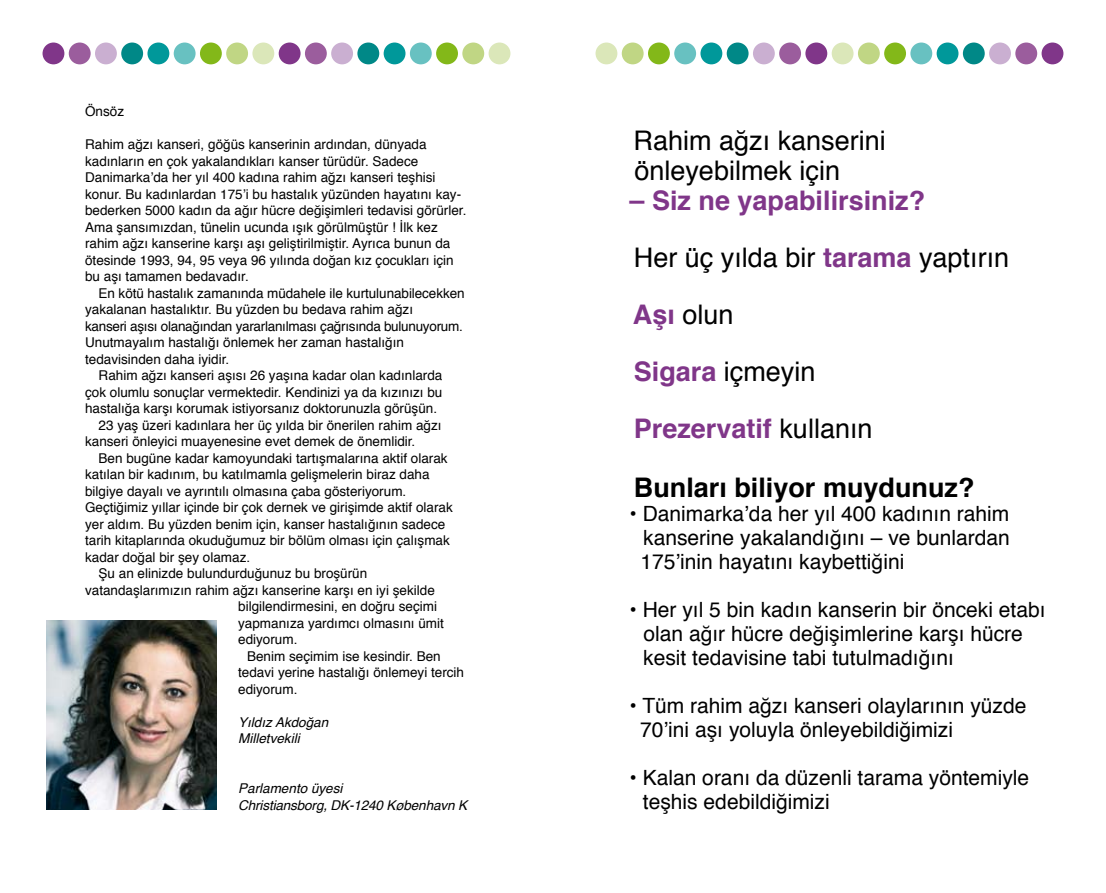
<style>
.page{position:relative;width:1106px;height:893px;background:#fff}
.page>*{position:absolute;margin:0;border:0;box-sizing:border-box;transform-origin:0 0}
.t1{font:700 27px/57.4px "Helvetica";color:#803689}
.t2{font:27px/30px "Helvetica";color:#000}
.t3{font:21px/24px "Helvetica";color:#000}
.t4{font:13.5px/16.5px "Helvetica";color:#000}
.t5{font:italic 13.5px/16.5px "Helvetica";color:#000}
.t6{font:13.5px "Helvetica";letter-spacing:-.02em;color:#000}
.s1{font-weight:400;color:#000}
.s2{color:#000}
</style>
<div class="page">
<div style="left:595px;top:43px;width:22px;height:21px;background:#dbe7b9;border-radius:50%"></div>
<div style="left:831px;top:43px;width:22px;height:21px;background:#dbe7b9;border-radius:50%"></div>
<div style="left:858px;top:43px;width:21px;height:21px;background:#c0d684;border-radius:50%"></div>
<div style="left:884px;top:43px;width:22px;height:21px;background:#83b819;border-radius:50%"></div>
<div style="left:910px;top:43px;width:22px;height:21px;background:#68c1c1;border-radius:50%"></div>
<div style="left:936px;top:43px;width:22px;height:21px;background:#00989a;border-radius:50%"></div>
<div style="left:962px;top:43px;width:22px;height:21px;background:#008887;border-radius:50%"></div>
<div style="left:989px;top:43px;width:22px;height:21px;background:#caafd1;border-radius:50%"></div>
<div style="left:1015px;top:43px;width:22px;height:21px;background:#9b5d9d;border-radius:50%"></div>
<div style="left:1041px;top:43px;width:22px;height:21px;background:#803689;border-radius:50%"></div>
<div style="left:622px;top:43px;width:21px;height:21px;background:#c0d684;border-radius:50%"></div>
<div style="left:648px;top:43px;width:22px;height:21px;background:#83b819;border-radius:50%"></div>
<div style="left:674px;top:43px;width:22px;height:21px;background:#68c1c1;border-radius:50%"></div>
<div style="left:700px;top:43px;width:22px;height:21px;background:#00989a;border-radius:50%"></div>
<div style="left:726px;top:43px;width:22px;height:21px;background:#008887;border-radius:50%"></div>
<div style="left:753px;top:43px;width:21px;height:21px;background:#caafd1;border-radius:50%"></div>
<div style="left:779px;top:43px;width:22px;height:21px;background:#9b5d9d;border-radius:50%"></div>
<div style="left:805px;top:43px;width:22px;height:21px;background:#803689;border-radius:50%"></div>
<div style="left:488px;top:43px;width:22px;height:21px;background:#dbe7b9;border-radius:50%"></div>
<div style="left:462px;top:43px;width:22px;height:21px;background:#c0d684;border-radius:50%"></div>
<div style="left:436px;top:43px;width:22px;height:21px;background:#83b819;border-radius:50%"></div>
<div style="left:410px;top:43px;width:22px;height:21px;background:#68c1c1;border-radius:50%"></div>
<div style="left:383px;top:43px;width:22px;height:21px;background:#00989a;border-radius:50%"></div>
<div style="left:357px;top:43px;width:22px;height:21px;background:#008887;border-radius:50%"></div>
<div style="left:331px;top:43px;width:22px;height:21px;background:#caafd1;border-radius:50%"></div>
<div style="left:305px;top:43px;width:22px;height:21px;background:#9b5d9d;border-radius:50%"></div>
<div style="left:279px;top:43px;width:21px;height:21px;background:#803689;border-radius:50%"></div>
<div style="left:252px;top:43px;width:22px;height:21px;background:#dbe7b9;border-radius:50%"></div>
<div style="left:226px;top:43px;width:22px;height:21px;background:#c0d684;border-radius:50%"></div>
<div style="left:200px;top:43px;width:22px;height:21px;background:#83b819;border-radius:50%"></div>
<div style="left:174px;top:43px;width:21px;height:21px;background:#68c1c1;border-radius:50%"></div>
<div style="left:147px;top:43px;width:22px;height:21px;background:#00989a;border-radius:50%"></div>
<div style="left:121px;top:43px;width:22px;height:21px;background:#008887;border-radius:50%"></div>
<div style="left:95px;top:43px;width:22px;height:21px;background:#caafd1;border-radius:50%"></div>
<div style="left:69px;top:43px;width:22px;height:21px;background:#9b5d9d;border-radius:50%"></div>
<div style="left:43px;top:43px;width:21px;height:21px;background:#803689;border-radius:50%"></div>
<img style="left:47px;top:621px;width:170px;height:188px">
<p class="t4" style="left:85px;top:104px;width:41px">Önsöz</p>
<p class="t4" style="left:85px;top:137px;width:383px">Rahim ağzı kanseri, göğüs kanserinin ardından, dünyada kadınların en çok yakalandıkları kanser türüdür. Sadece Danimarka’da her yıl 400 kadına rahim ağzı kanseri teşhisi konur. Bu kadınlardan 175’i bu hastalık yüzünden hayatını kay&shy;bederken 5000 kadın da ağır hücre değişimleri tedavisi görürler.<br>Ama şansımızdan, tünelin ucunda ışık görülmüştür ! İlk kez rahim ağzı kanserine karşı aşı geliştirilmiştir. Ayrıca bunun da ötesinde 1993, 94, 95 veya 96 yılında doğan kız çocukları için bu aşı tamamen bedavadır.</p>
<p class="t4" style="left:99px;top:285px;width:368px">En kötü hastalık zamanında müdahele ile kurtulunabilecekken</p>
<p class="t4" style="left:85px;top:302px;width:329px">yakalanan hastalıktır. Bu yüzden bu bedava rahim ağzı</p>
<p class="t6" style="left:85px;top:316px;width:379px">kanseri aşısı olanağından yararlanılması çağrısında bulunuyorum.</p>
<p class="t4" style="left:85px;top:335px;width:320px">Unutmayalım hastalığı önlemek her zaman hastalığın</p>
<p class="t4" style="left:85px;top:351px;width:146px">tedavisinden daha iyidir.</p>
<p class="t4" style="left:99px;top:368px;width:345px">Rahim ağzı kanseri aşısı 26 yaşına kadar olan kadınlarda</p>
<p class="t4" style="left:85px;top:384px;width:359px">çok olumlu sonuçlar vermektedir. Kendinizi ya da kızınızı bu</p>
<p class="t4" style="left:85px;top:401px;width:353px">hastalığa karşı korumak istiyorsanız doktorunuzla görüşün.</p>
<p class="t4" style="left:99px;top:417px;width:344px">23 yaş üzeri kadınlara her üç yılda bir önerilen rahim ağzı</p>
<p class="t4" style="left:85px;top:434px;width:332px">kanseri önleyici muayenesine evet demek de önemlidir.</p>
<p class="t4" style="left:99px;top:450px;width:350px">Ben bugüne kadar kamoyundaki tartışmalarına aktif olarak</p>
<p class="t4" style="left:85px;top:467px;width:346px">katılan bir kadınım, bu katılmamla gelişmelerin biraz daha</p>
<p class="t4" style="left:85px;top:483px;width:323px">bilgiye dayalı ve ayrıntılı olmasına çaba gösteriyorum.</p>
<p class="t4" style="left:85px;top:500px;width:369px">Geçtiğimiz yıllar içinde bir çok dernek ve girişimde aktif olarak</p>
<p class="t4" style="left:85px;top:516px;width:362px">yer aldım. Bu yüzden benim için, kanser hastalığının sadece</p>
<p class="t4" style="left:85px;top:533px;width:366px">tarih kitaplarında okuduğumuz bir bölüm olması için çalışmak</p>
<p class="t4" style="left:85px;top:549px;width:167px">kadar doğal bir şey olamaz.</p>
<p class="t4" style="left:99px;top:566px;width:270px">Şu an elinizde bulundurduğunuz bu broşürün</p>
<p class="t4" style="left:85px;top:582px;width:351px">vatandaşlarımızın rahim ağzı kanserine karşı en iyi şekilde</p>
<p class="t4" style="left:238px;top:599px;width:200px">bilgilendirmesini, en doğru seçimi</p>
<p class="t4" style="left:238px;top:615px;width:207px">yapmanıza yardımcı olmasını ümit</p>
<p class="t4" style="left:238px;top:632px;width:61px">ediyorum.</p>
<p class="t4" style="left:247px;top:648px;width:195px">Benim seçimim ise kesindir. Ben</p>
<p class="t4" style="left:238px;top:665px;width:227px">tedavi yerine hastalığı önlemeyi tercih</p>
<p class="t4" style="left:238px;top:681px;width:61px">ediyorum.</p>
<p class="t5" style="left:238px;top:714px;width:92px">Yıldız Akdoğan<br>Milletvekili</p>
<p class="t5" style="left:238px;top:780px;width:230px">Parlamento üyesi<br>Christiansborg, DK-1240 København K</p>
<h1 class="t2" style="left:633px;top:126px;width:254px">Rahim ağzı kanserini önleyebilmek için</h1>
<h1 class="t1" style="left:629px;top:172px;width:381px">– Siz ne yapabilirsiniz?<br><span class="s1">Her üç yılda bir</span> tarama <span class="s1">yaptırın<br></span>Aşı <span class="s1">olun<br></span>Sigara <span class="s1">içmeyin<br></span>Prezervatif <span class="s1">kullanın<br></span><span class="s2">Bunları biliyor muydunuz?</span></h1>
<h2 class="t3" style="left:640px;top:502px;width:371px;text-align:justify;text-indent:-11px">• Danimarka’da her yıl 400 kadının rahim kanserine yakalandığını – ve bunlardan 175’inin hayatını kaybettiğini</h2>
<h2 class="t3" style="left:643px;top:598px;width:404px;text-indent:-14px">• Her yıl 5 bin kadın kanserin bir önceki etabı olan ağır hücre değişimlerine karşı hücre kesit tedavisine tabi tutulmadığını</h2>
<h2 class="t3" style="left:640px;top:694px;width:388px;text-indent:-11px">• Tüm rahim ağzı kanseri olaylarının yüzde<br>70’ini aşı yoluyla önleyebildiğimizi</h2>
<h2 class="t3" style="left:643px;top:766px;width:388px;text-indent:-13px">• Kalan oranı da düzenli tarama yöntemiyle teşhis edebildiğimizi</h2>
</div>
